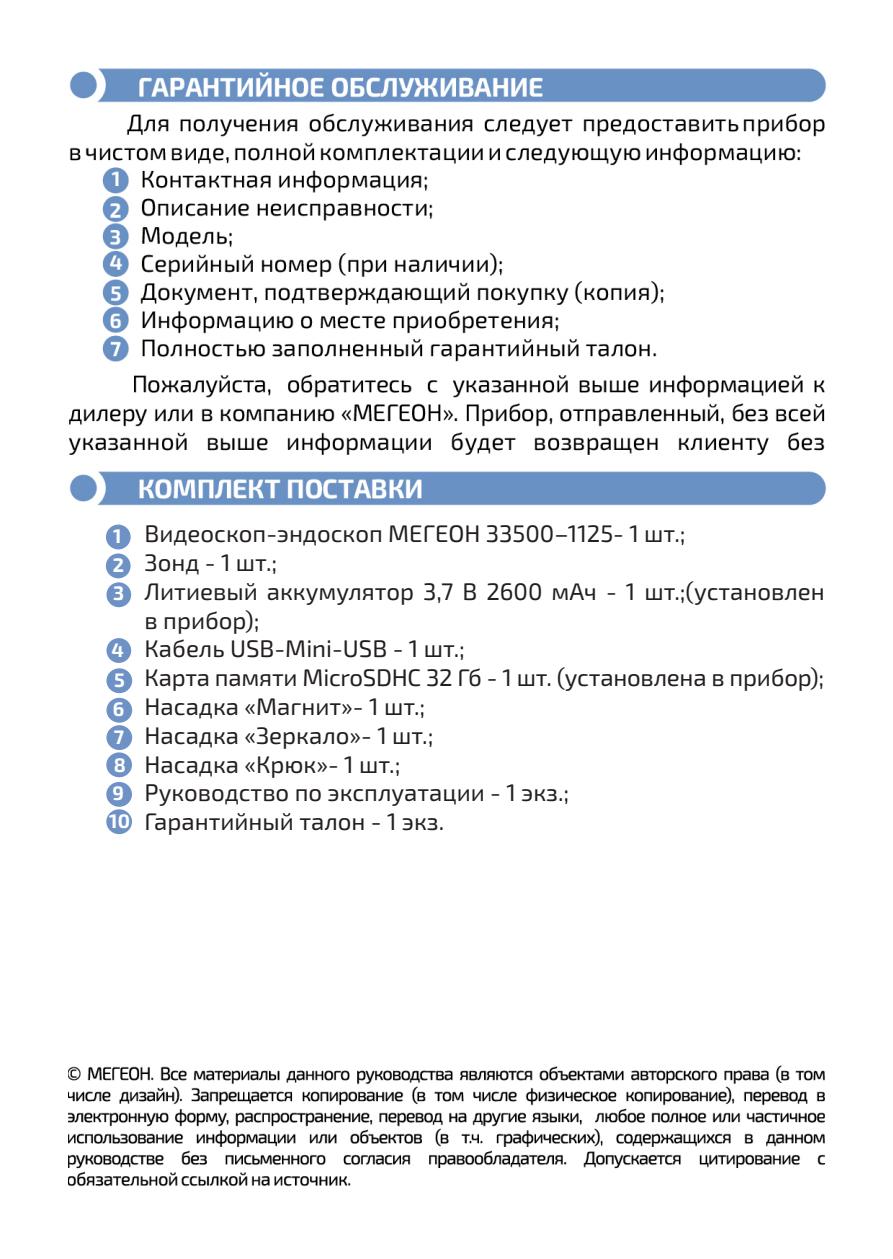
<style>
.page{position:relative;width:893px;height:1259px;background:#fff}
.page>*{position:absolute;margin:0;border:0;box-sizing:border-box;transform-origin:0 0}
.Стиль_абзаца_1{font:24px/28.8px "Exo 2.0";color:#231f20}
.Стиль_абзаца_3{font:700 19.8px "Exo 2.0";color:#fff}
.Стиль_абзаца_3-2{font:700 19.5px "Exo 2.0";color:#fff}
</style>
<div class="page">
<img style="left:69px;top:68px;width:758px;height:438px">
<div style="left:106px;top:524px;width:25px;height:25px;background:#6e92c6;border-radius:50%"></div>
<div style="left:106px;top:553px;width:25px;height:25px;background:#6e92c6;border-radius:50%"></div>
<div style="left:106px;top:582px;width:25px;height:25px;background:#6e92c6;border-radius:50%"></div>
<div style="left:106px;top:638px;width:25px;height:25px;background:#6e92c6;border-radius:50%"></div>
<div style="left:106px;top:668px;width:26px;height:25px;background:#6e92c6;border-radius:50%"></div>
<div style="left:106px;top:698px;width:26px;height:24px;background:#6e92c6;border-radius:50%"></div>
<div style="left:106px;top:725px;width:26px;height:25px;background:#6e92c6;border-radius:50%"></div>
<img style="left:68px;top:1065px;width:757px;height:122px">
<div style="left:106px;top:752px;width:26px;height:25px;background:#6e92c6;border-radius:50%"></div>
<div style="left:106px;top:782px;width:26px;height:25px;background:#6e92c6;border-radius:50%"></div>
<div style="left:106px;top:809px;width:26px;height:25px;background:#6e92c6;border-radius:50%"></div>
<p class="Стиль_абзаца_3" style="left:113px;top:524px;width:10px">1</p>
<p class="Стиль_абзаца_3-2" style="left:113px;top:553px;width:13px">2</p>
<p class="Стиль_абзаца_3-2" style="left:113px;top:582px;width:13px">3</p>
<p class="Стиль_абзаца_3-2" style="left:111px;top:638px;width:14px">4</p>
<p class="Стиль_абзаца_3-2" style="left:114px;top:669px;width:12px">5</p>
<p class="Стиль_абзаца_3-2" style="left:113px;top:697px;width:13px">6</p>
<p class="Стиль_абзаца_3-2" style="left:114px;top:725px;width:12px">7</p>
<p class="Стиль_абзаца_3-2" style="left:114px;top:753px;width:14px">8</p>
<p class="Стиль_абзаца_3-2" style="left:113px;top:781px;width:13px">9</p>
<p class="Стиль_абзаца_3-2" style="left:109px;top:809px;width:22px">10</p>
<p class="Стиль_абзаца_1" style="left:145px;top:520px;width:542px">Видеоскоп-эндоскоп МЕГЕОН 33500–1125- 1 шт.;</p>
<p class="Стиль_абзаца_1" style="left:145px;top:548px;width:134px">Зонд - 1 шт.;</p>
<p class="Стиль_абзаца_1" style="left:145px;top:577px;width:682px">Литиевый аккумулятор 3,7 В 2600 мАч - 1 шт.;(установлен в прибор);</p>
<p class="Стиль_абзаца_1" style="left:145px;top:635px;width:322px">Кабель USB-Mini-USB - 1 шт.;</p>
<p class="Стиль_абзаца_1" style="left:145px;top:664px;width:681px">Карта памяти MicroSDHC 32 Гб - 1 шт. (установлена в прибор);</p>
<p class="Стиль_абзаца_1" style="left:145px;top:692px;width:282px">Насадка «Магнит»- 1 шт.;</p>
<p class="Стиль_абзаца_1" style="left:145px;top:721px;width:290px">Насадка «Зеркало»- 1 шт.;</p>
<p class="Стиль_абзаца_1" style="left:145px;top:750px;width:257px">Насадка «Крюк»- 1 шт.;</p>
<p class="Стиль_абзаца_1" style="left:145px;top:779px;width:426px">Руководство по эксплуатации - 1 экз.;</p>
<p class="Стиль_абзаца_1" style="left:145px;top:808px;width:301px">Гарантийный талон - 1 экз.</p>
</div>
